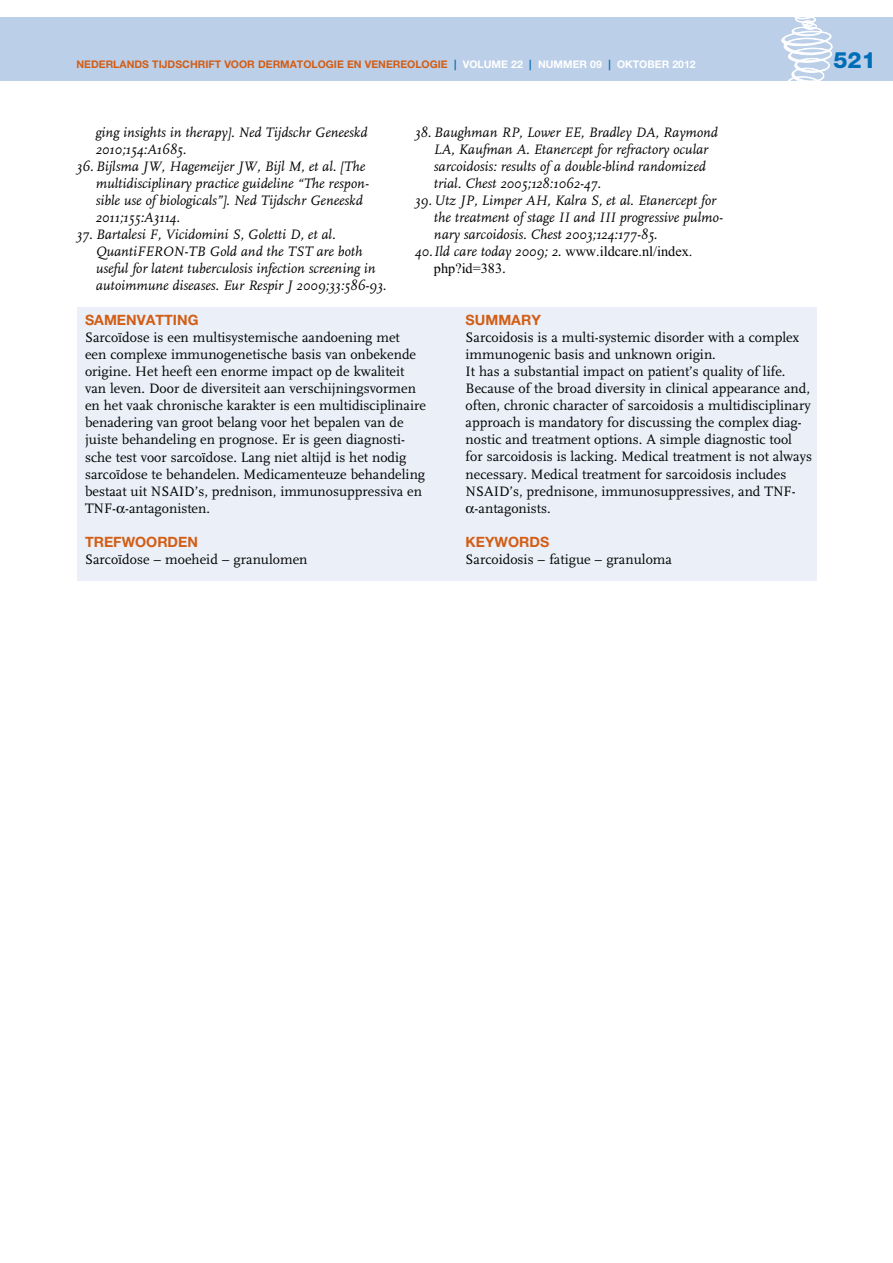
<style>
.page{position:relative;width:893px;height:1263px;background:#fff}
.page>*{position:absolute;margin:0;border:0;box-sizing:border-box;transform-origin:0 0}
.t1{font:800 22.5px "Helvetica Neue";color:#006eb6}
.t2{font:14.25px/17.1px "FF Scala";color:#000}
.t3{font:italic 14.25px/17.1px "FF Scala";color:#000}
.t4{font:700 14.25px "Helvetica Neue";color:#d25e16}
.t5{font:14.25px "Times New Roman";color:#000}
.t6{font:700 10.5px "Helvetica Neue";color:#d25e16}
.s1{color:#006eb6}
.s2{color:#fff}
.s3{font-family:"Times New Roman";font-style:normal}
.s4{font-family:"FF Scala";font-style:italic}
</style>
<div class="page">
<div style="left:0;top:17px;width:893px;height:64px;background:#bccfe9"></div>
<div style="left:784px;top:38px;width:49px;height:17px;border:1px solid #fff;border-radius:50%"></div>
<svg style="left:781px;top:17px;width:51px;height:64px"></svg>
<div style="left:77px;top:308px;width:739px;height:273px;background:#eaeff8"></div>
<p class="t6" style="left:77px;top:61px;width:621px">NEDERLANDS TIJDSCHRIFT VOOR DERMATOLOGIE EN VENEREOLOGIE <span class="s1">|</span> <span class="s2">VOLUME 22</span> <span class="s1">|</span> <span class="s2">NUMMER 09</span> <span class="s1">|</span> <span class="s2">OKTOBER 2012</span></p>
<h1 class="t1" style="left:833px;top:52px;width:44px">521</h1>
<p class="t3" style="left:434px;top:124px;width:285px;text-indent:-19px">38. Baughman RP, Lower EE, Bradley DA, Raymond LA, Kaufman A. Etanercept for refractory ocular sarcoidosis: results of a double-blind randomized trial. Chest 2005;128:1062-47.</p>
<p class="t3" style="left:434px;top:193px;width:290px;text-indent:-19px">39. Utz JP, Limper AH, Kalra S, et al. Etanercept for the treatment of stage II and III progressive pulmo&shy;nary sarcoidosis. Chest 2003;124:177-85.</p>
<p class="t3" style="left:415px;top:244px;width:279px">40. Ild care today 2009; 2. <span class="s3">www.ildcare.nl/index.</span></p>
<p class="t5" style="left:434px;top:263px;width:73px">php?id=383<span class="s4">.</span></p>
<p class="t3" style="left:96px;top:124px;width:273px">ging insights in therapy]. Ned Tijdschr Geneeskd<br>2010;154:A1685.</p>
<p class="t3" style="left:96px;top:158px;width:274px;text-indent:-19px">36. Bijlsma JW, Hagemeijer JW, Bijl M, et al. [The multidisciplinary practice guideline “The respon&shy;sible use of biologicals”]. Ned Tijdschr Geneeskd 2011;155:A3114.</p>
<p class="t3" style="left:96px;top:227px;width:292px;text-indent:-19px">37. Bartalesi F, Vicidomini S, Goletti D, et al.<br>QuantiFERON-TB Gold and the TST are both useful for latent tuberculosis infection screening in autoimmune diseases. Eur Respir J 2009;33:586-93.</p>
<p class="t4" style="left:85px;top:314px;width:115px">SAMENVATTING</p>
<p class="t2" style="left:85px;top:329px;width:342px">Sarcoïdose is een multisystemische aandoening met<br>een complexe immunogenetische basis van onbekende origine. Het heeft een enorme impact op de kwaliteit van leven. Door de diversiteit aan verschijningsvormen en het vaak chronische karakter is een multidisciplinaire benadering van groot belang voor het bepalen van de juiste behandeling en prognose. Er is geen diagnosti&shy;sche test voor sarcoïdose. Lang niet altijd is het nodig sarcoïdose te behandelen. Medicamenteuze behandeling bestaat uit NSAID’s, prednison, immunosuppressiva en TNF- -antagonisten.</p>
<p class="t4" style="left:85px;top:537px;width:114px">TREFWOORDEN</p>
<p class="t2" style="left:85px;top:552px;width:224px">Sarcoïdose – moeheid – granulomen</p>
<p class="t4" style="left:466px;top:314px;width:77px">SUMMARY</p>
<p class="t2" style="left:466px;top:329px;width:335px">Sarcoidosis is a multi-systemic disorder with a complex</p>
<p class="t2" style="left:466px;top:346px;width:252px">immunogenic basis and unknown origin.</p>
<p class="t2" style="left:466px;top:364px;width:321px">It has a substantial impact on patient’s quality of life.</p>
<p class="t2" style="left:466px;top:381px;width:346px">Because of the broad diversity in clinical appearance and,</p>
<p class="t2" style="left:466px;top:398px;width:347px">often, chronic character of sarcoidosis a multidisciplinary</p>
<p class="t2" style="left:466px;top:415px;width:338px">approach is mandatory for discussing the complex diag-</p>
<p class="t2" style="left:466px;top:432px;width:328px">nostic and treatment options. A simple diagnostic tool</p>
<p class="t2" style="left:466px;top:449px;width:348px">for sarcoidosis is lacking. Medical treatment is not always</p>
<p class="t2" style="left:466px;top:466px;width:322px">necessary. Medical treatment for sarcoidosis includes</p>
<p class="t2" style="left:466px;top:483px;width:331px">NSAID’s, prednisone, immunosuppressives, and TNF-</p>
<p class="t2" style="left:475px;top:500px;width:78px">-antagonists.</p>
<p class="t4" style="left:466px;top:537px;width:85px">KEYWORDS</p>
<p class="t2" style="left:466px;top:552px;width:208px">Sarcoidosis – fatigue – granuloma</p>
</div>
